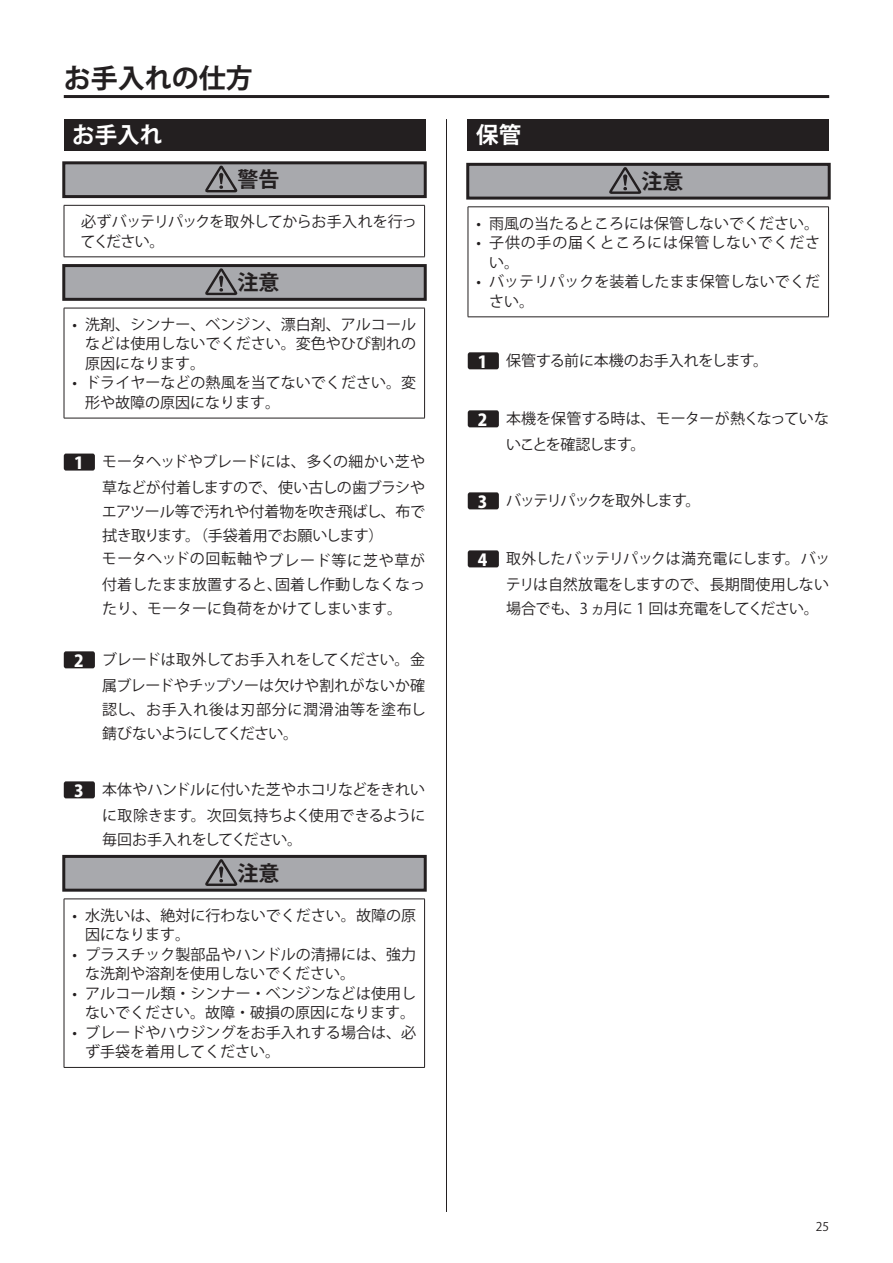
<style>
.page{position:relative;width:893px;height:1263px;background:#fff}
.page>*{position:absolute;margin:0;border:0;box-sizing:border-box;transform-origin:0 0}
.t1{font:700 27px "Koz Go Pro";color:#231f20}
.t2{font:700 22.5px "Koz Go Pro";color:#fff}
.t3{font:700 21px "Koz Go Pr 6 N";color:#231f20}
.t4{font:15px/19.5px "Koz Go Pr 6 N";color:#231f20}
.t5{font:15px/26px "Koz Go Pr 6 N";letter-spacing:-.025em;color:#231f20;text-align:right}
.t6{font:15px/19.5px "Koz Go Pr 6 N";letter-spacing:-.03em;color:#231f20}
.t7{font:15px/24px "Koz Go Pr 6 N";letter-spacing:.025em;color:#231f20}
.t8{font:15px/26px "Koz Go Pr 6 N";letter-spacing:-.02em;color:#231f20}
.t9{font:15px/19.5px "Koz Go Pr 6 N";letter-spacing:.055em;color:#231f20}
.t10{font:15px "Koz Go Pr 6 N";letter-spacing:-.09em;color:#231f20}
.t11{font:12px "Koz Go Pro";color:#231f20}
.s1{font-family:"Koz Go Pro";font-weight:800;font-size:16.5px;color:#fff}
</style>
<div class="page">
<hr style="left:446px;top:119px;width:1px;height:1093px;background:#231f20">
<div style="left:64px;top:119px;width:361px;height:31px;background:#231f20"></div>
<div style="left:64px;top:163px;width:361px;height:34px;background:#a8a9ad"></div>
<div style="left:62px;top:161px;width:365px;height:37px;border:3px solid #231f20"></div>
<div style="left:64px;top:266px;width:361px;height:33px;background:#a8a9ad"></div>
<div style="left:62px;top:264px;width:365px;height:37px;border:3px solid #231f20"></div>
<div style="left:64px;top:856px;width:361px;height:34px;background:#a8a9ad"></div>
<div style="left:62px;top:855px;width:365px;height:37px;border:3px solid #231f20"></div>
<svg style="left:205px;top:166px;width:32px;height:26px"></svg>
<hr style="left:64px;top:205px;width:361px;height:1px;background:#231f20">
<hr style="left:64px;top:206px;width:1px;height:51px;background:#231f20">
<hr style="left:424px;top:206px;width:1px;height:51px;background:#231f20">
<hr style="left:64px;top:257px;width:361px;height:1px;background:#231f20">
<svg style="left:205px;top:268px;width:32px;height:27px"></svg>
<hr style="left:64px;top:308px;width:361px;height:1px;background:#231f20">
<hr style="left:64px;top:308px;width:1px;height:110px;background:#231f20">
<hr style="left:424px;top:308px;width:1px;height:110px;background:#231f20">
<hr style="left:64px;top:418px;width:361px;height:1px;background:#231f20">
<div style="left:64px;top:454px;width:31px;height:17px;background:#231f20;border-radius:2px"></div>
<div style="left:64px;top:651px;width:31px;height:17px;background:#231f20;border-radius:2px"></div>
<div style="left:64px;top:781px;width:31px;height:17px;background:#231f20;border-radius:2px"></div>
<svg style="left:205px;top:859px;width:32px;height:27px"></svg>
<hr style="left:64px;top:899px;width:361px;height:1px;background:#231f20">
<hr style="left:64px;top:899px;width:1px;height:168px;background:#231f20">
<hr style="left:424px;top:899px;width:1px;height:168px;background:#231f20">
<hr style="left:64px;top:1067px;width:361px;height:1px;background:#231f20">
<div style="left:468px;top:119px;width:361px;height:31px;background:#231f20"></div>
<div style="left:468px;top:164px;width:361px;height:34px;background:#a8a9ad"></div>
<div style="left:466px;top:163px;width:365px;height:37px;border:3px solid #231f20"></div>
<svg style="left:609px;top:167px;width:32px;height:27px"></svg>
<hr style="left:468px;top:207px;width:361px;height:1px;background:#231f20">
<hr style="left:468px;top:207px;width:1px;height:110px;background:#231f20">
<hr style="left:828px;top:207px;width:1px;height:110px;background:#231f20">
<hr style="left:468px;top:317px;width:361px;height:1px;background:#231f20">
<div style="left:468px;top:352px;width:31px;height:17px;background:#231f20;border-radius:2px"></div>
<div style="left:468px;top:410px;width:31px;height:17px;background:#231f20;border-radius:2px"></div>
<div style="left:468px;top:492px;width:31px;height:17px;background:#231f20;border-radius:2px"></div>
<div style="left:468px;top:550px;width:31px;height:17px;background:#231f20;border-radius:2px"></div>
<hr style="left:64px;top:95px;width:765px;height:3px;background:#231f20">
<h1 class="t1" style="left:64px;top:60px;width:190px">お手入れの仕方</h1>
<h2 class="t2" style="left:72px;top:121px;width:91px">お手入れ</h2>
<h3 class="t3" style="left:237px;top:168px;width:43px">警告</h3>
<p class="t6" style="left:81px;top:212px;width:338px">必ずバッテリパックを取外してからお手入れを行ってください。</p>
<h3 class="t3" style="left:237px;top:270px;width:43px">注意</h3>
<p class="t4" style="left:85px;top:315px;width:332px;text-align:justify;text-indent:-13px">• 洗剤、シンナー、ベンジン、漂白剤、アルコールなどは使用しないでください。変色やひび割れの原因になります。</p>
<p class="t4" style="left:85px;top:373px;width:332px;text-indent:-13px">• ドライヤーなどの熱風を当てないでください。変形や故障の原因になります。</p>
<p class="t5" style="left:74px;top:449px;width:353px"><span class="s1">1</span> モータヘッドやブレードには、多くの細かい芝や草などが付着しますので、使い古しの歯ブラシや</p>
<p class="t4" style="left:102px;top:500px;width:325px;line-height:23.7px">エアツール等で汚れや付着物を吹き飛ばし、布で拭き取ります。（手袋着用でお願いします）<br>モータヘッドの回転軸やブレード等に芝や草が</p>
<p class="t4" style="left:102px;top:573px;width:325px;line-height:24px">付着したまま放置すると、固着し作動しなくなったり、モーターに負荷をかけてしまいます。</p>
<p class="t4" style="left:74px;top:646px;width:353px;line-height:26px;text-align:right"><span class="s1">2</span> ブレードは取外してお手入れをしてください。金属ブレードやチップソーは欠けや割れがないか確</p>
<p class="t7" style="left:102px;top:697px;width:325px">認し、お手入れ後は刃部分に潤滑油等を塗布し錆びないようにしてください。</p>
<p class="t4" style="left:74px;top:776px;width:353px;line-height:26px;text-align:right"><span class="s1">3</span> 本体やハンドルに付いた芝やホコリなどをきれいに取除きます。次回気持ちよく使用できるように</p>
<p class="t5" style="left:102px;top:826px;width:202px">毎回お手入れをしてください。</p>
<h3 class="t3" style="left:237px;top:861px;width:43px">注意</h3>
<p class="t4" style="left:85px;top:906px;width:332px;text-indent:-13px">• 水洗いは、絶対に行わないでください。故障の原因になります。</p>
<p class="t4" style="left:85px;top:945px;width:332px;text-indent:-13px">• プラスチック製部品やハンドルの清掃には、強力な洗剤や溶剤を使用しないでください。</p>
<p class="t4" style="left:73px;top:984px;width:345px;text-align:right">• アルコール類・シンナー・ベンジンなどは使用しないでください。故障・破損の原因になります。</p>
<p class="t4" style="left:85px;top:1023px;width:332px;text-indent:-13px">• ブレードやハウジングをお手入れする場合は、必ず手袋を着用してください。</p>
<h2 class="t2" style="left:476px;top:121px;width:46px">保管</h2>
<h3 class="t3" style="left:641px;top:169px;width:43px">注意</h3>
<p class="t4" style="left:476px;top:214px;width:344px">• 雨風の当たるところには保管しないでください。</p>
<p class="t9" style="left:489px;top:233px;width:332px;text-indent:-13px">• 子供の手の届くところには保管しないでください。</p>
<p class="t4" style="left:489px;top:272px;width:332px;text-indent:-13px">• バッテリパックを装着したまま保管しないでください。</p>
<p class="t4" style="left:478px;top:351px;width:292px"><span class="s1">1</span> 保管する前に本機のお手入れをします。</p>
<p class="t8" style="left:506px;top:405px;width:325px;text-indent:-28px"><span class="s1">2</span> 本機を保管する時は、モーターが熱くなっていないことを確認します。</p>
<p class="t10" style="left:478px;top:492px;width:224px"><span class="s1">3</span> バッテリパックを取外します。</p>
<p class="t4" style="left:478px;top:545px;width:354px;line-height:26px;text-align:right"><span class="s1">4</span> 取外したバッテリパックは満充電にします。バッテリは自然放電をしますので、長期間使用しない</p>
<p class="t6" style="left:506px;top:599px;width:314px">場合でも、3 ヵ月に 1 回は充電をしてください。</p>
<p class="t11" style="left:816px;top:1219px;width:15px">25</p>
</div>
